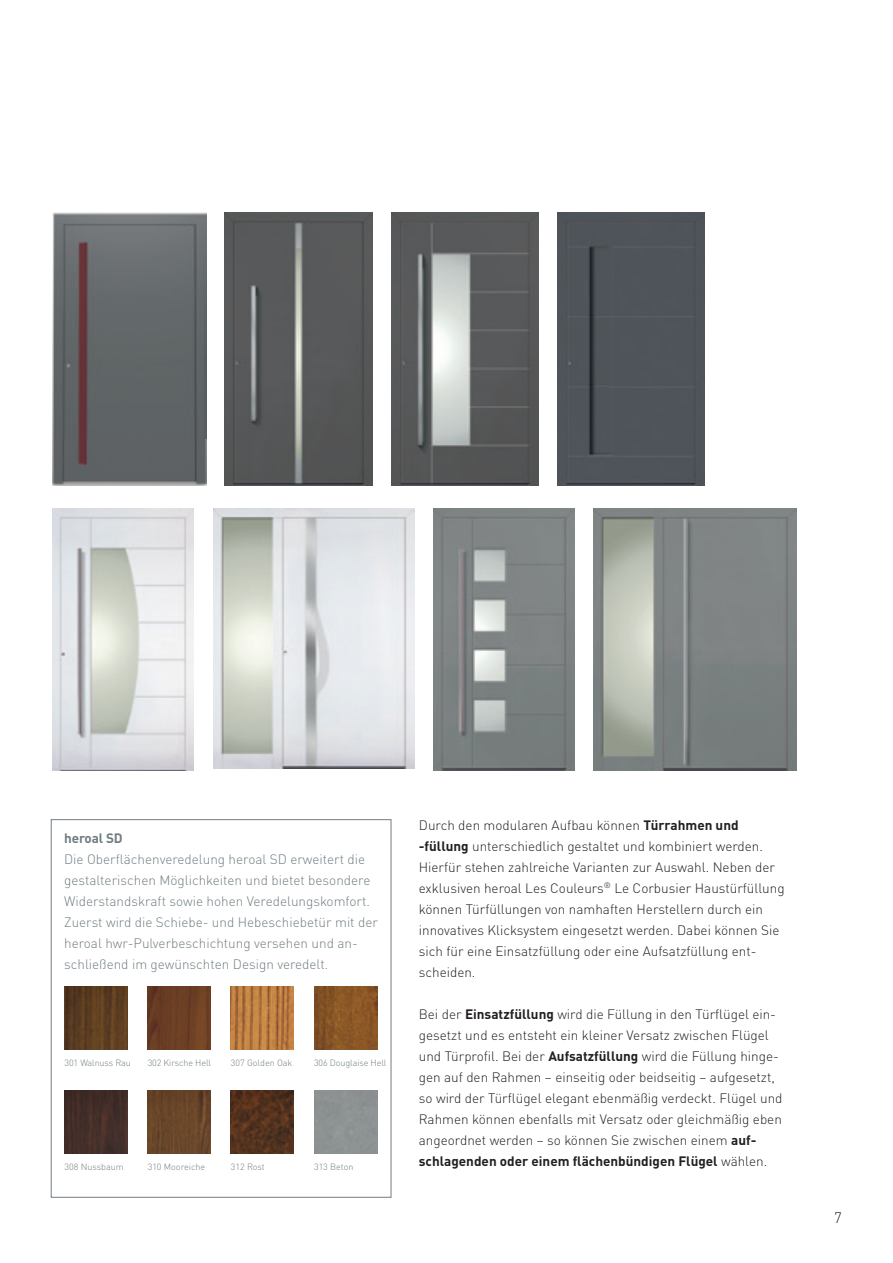
<style>
.page{position:relative;width:893px;height:1263px;background:#fff}
.page>*{position:absolute;margin:0;border:0;box-sizing:border-box;transform-origin:0 0}
.t1{font:300 15px "DIN Pro";color:#231f20}
.t2{font:300 13.5px/21px "DIN Pro";color:#231f20}
.t3{font:300 13.5px/21px "DIN Pro";color:#717d83}
.t4{font:700 13.5px "DIN Pro";letter-spacing:-.01em;color:#717d83}
.t5{font:300 9px "DIN Pro";letter-spacing:-.01em;color:#717d83}
.s1{font-weight:700}
</style>
<div class="page">
<img style="left:53px;top:509px;width:141px;height:261px">
<img style="left:434px;top:509px;width:141px;height:261px">
<img style="left:594px;top:509px;width:202px;height:261px">
<img style="left:213px;top:509px;width:201px;height:259px">
<div style="left:557px;top:213px;width:148px;height:272px;background:#4f545a"></div>
<img style="left:53px;top:213px;width:153px;height:272px">
<img style="left:391px;top:213px;width:147px;height:272px">
<img style="left:225px;top:213px;width:147px;height:272px">
<div style="left:51px;top:819px;width:340px;height:378px;border:1px solid #717d83"></div>
<img style="left:65px;top:1090px;width:63px;height:63px">
<img style="left:148px;top:1090px;width:63px;height:63px">
<img style="left:231px;top:1090px;width:63px;height:63px">
<img style="left:65px;top:986px;width:63px;height:63px">
<img style="left:148px;top:986px;width:63px;height:63px">
<img style="left:231px;top:986px;width:63px;height:63px">
<img style="left:314px;top:986px;width:63px;height:63px">
<p class="t4" style="left:64px;top:827px;width:60px">heroal SD</p>
<p class="t3" style="left:64px;top:847px;width:315px">Die Oberflächenveredelung heroal SD erweitert die gestalterischen Möglichkeiten und bietet besondere Widerstandskraft sowie hohen Veredelungskomfort.<br>Zuerst wird die Schiebe- und Hebeschiebetür mit der heroal hwr-Pulverbeschichtung versehen und an&shy;schließend im gewünschten Design veredelt.</p>
<p class="t5" style="left:65px;top:1056px;width:68px">301 Walnuss Rau</p>
<p class="t5" style="left:148px;top:1056px;width:65px">302 Kirsche Hell</p>
<p class="t5" style="left:231px;top:1056px;width:63px">307 Golden Oak</p>
<p class="t5" style="left:314px;top:1056px;width:74px">306 Douglaise Hell</p>
<p class="t5" style="left:65px;top:1159px;width:61px">308 Nussbaum</p>
<p class="t5" style="left:148px;top:1159px;width:59px">310 Mooreiche</p>
<p class="t5" style="left:231px;top:1159px;width:35px">312 Rost</p>
<p class="t5" style="left:314px;top:1159px;width:41px">313 Beton</p>
<p class="t2" style="left:419px;top:813px;width:367px">Durch den modularen Aufbau können <span class="s1">Türrahmen und -füllung</span> unterschiedlich gestaltet und kombiniert werden.<br>Hierfür stehen zahlreiche Varianten zur Auswahl. Neben der exklusiven heroal Les Couleurs<sup>®</sup> Le Corbusier Haustürfüllung können Türfüllungen von namhaften Herstellern durch ein innovatives Klicksystem eingesetzt werden. Dabei können Sie sich für eine Einsatzfüllung oder eine Aufsatzfüllung ent&shy;scheiden.</p>
<p class="t2" style="left:419px;top:1002px;width:365px">Bei der <span class="s1">Einsatzfüllung</span> wird die Füllung in den Türflügel ein&shy;gesetzt und es entsteht ein kleiner Versatz zwischen Flügel und Türprofil. Bei der <span class="s1">Aufsatzfüllung</span> wird die Füllung hinge&shy;gen auf den Rahmen – einseitig oder beidseitig – aufgesetzt, so wird der Türflügel elegant ebenmäßig verdeckt. Flügel und Rahmen können ebenfalls mit Versatz oder gleichmäßig eben angeordnet werden – so können Sie zwischen einem <span class="s1">auf&shy;schlagenden oder einem flächenbündigen Flügel</span> wählen.</p>
<p class="t1" style="left:834px;top:1206px;width:9px">7</p>
</div>
